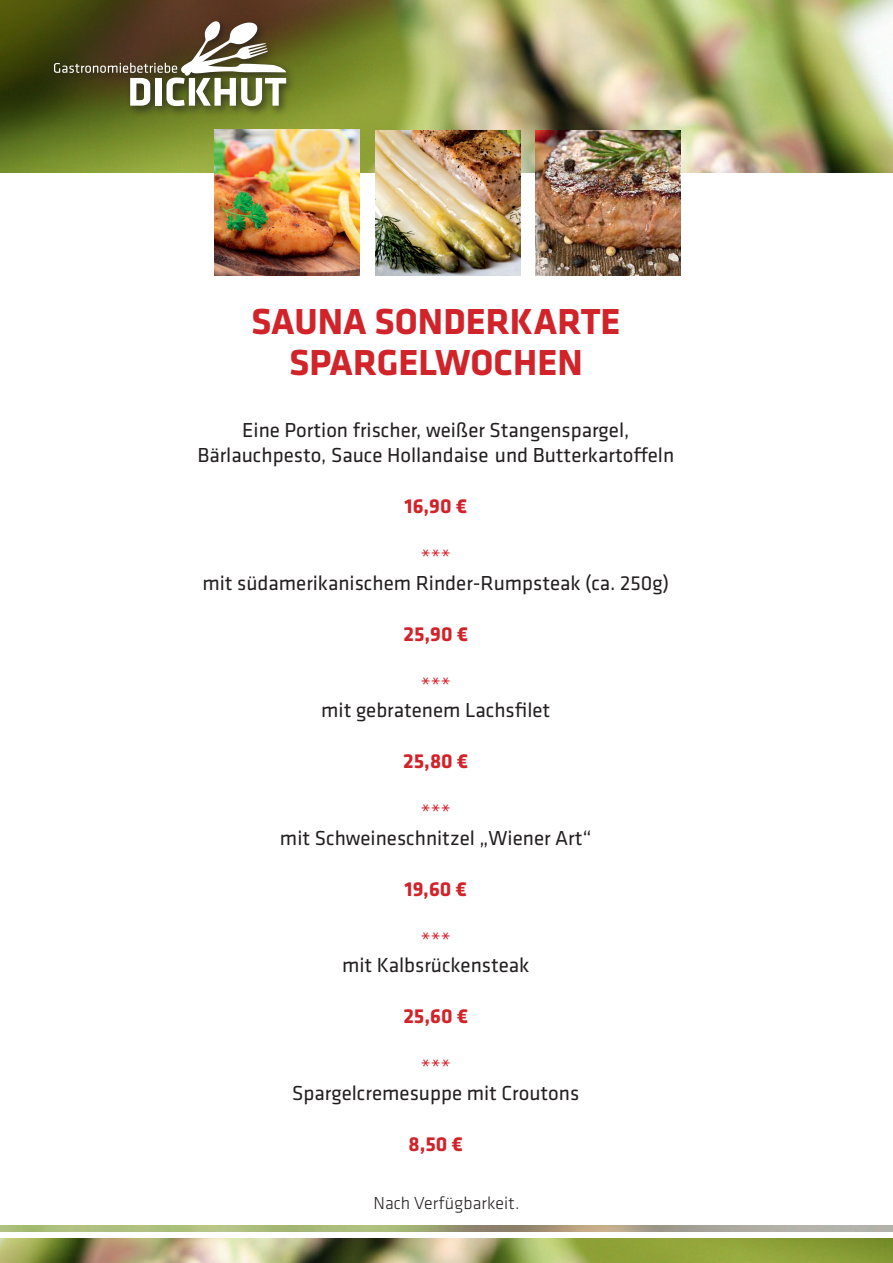
<style>
.page{position:relative;width:893px;height:1263px;background:#fff}
.page>*{position:absolute;margin:0;border:0;box-sizing:border-box;transform-origin:0 0}
.t1{font:700 37.5px/40.5px "Klavika Basic";color:#d1232a;text-align:center}
.t2{font:21px/25.5px "Klavika Basic";color:#231f20;text-align:center}
.t3{font:700 21px "Klavika Basic";color:#d1232a}
.t4{font:21px "Klavika Basic";color:#d1232a}
.t5{font:300 18px "Klavika Basic";color:#231f20}
</style>
<div class="page">
<img style="left:0;top:0;width:893px;height:172px">
<img style="left:0;top:1225px;width:893px;height:6px">
<img style="left:0;top:1238px;width:893px;height:25px">
<div style="left:49px;top:17px;width:248px;height:100px;background:#231f20;opacity:.75"></div>
<svg style="left:54px;top:20px;width:234px;height:86px"></svg>
<img style="left:536px;top:131px;width:144px;height:144px">
<img style="left:376px;top:131px;width:145px;height:144px">
<img style="left:214px;top:130px;width:146px;height:145px">
<h1 class="t1" style="left:251px;top:300px;width:371px">SAUNA SONDERKARTE<br>SPARGELWOCHEN</h1>
<p class="t2" style="left:197px;top:416px;width:478px">Eine Portion frischer, weißer Stangenspargel,<br>Bärlauchpesto, Sauce Hollandaise und Butterkartoffeln</p>
<p class="t3" style="left:404px;top:491px;width:64px">16,90 €</p>
<p class="t4" style="left:421px;top:544px;width:31px">***</p>
<p class="t2" style="left:202px;top:569px;width:468px">mit südamerikanischem Rinder-Rumpsteak (ca. 250g)</p>
<p class="t3" style="left:403px;top:619px;width:66px">25,90 €</p>
<p class="t4" style="left:421px;top:671px;width:31px">***</p>
<p class="t2" style="left:321px;top:697px;width:231px">mit gebratenem Lachsfilet</p>
<p class="t3" style="left:403px;top:746px;width:67px">25,80 €</p>
<p class="t4" style="left:421px;top:799px;width:31px">***</p>
<p class="t2" style="left:280px;top:824px;width:313px">mit Schweineschnitzel „Wiener Art“</p>
<p class="t3" style="left:405px;top:874px;width:64px">19,60 €</p>
<p class="t4" style="left:421px;top:926px;width:31px">***</p>
<p class="t2" style="left:342px;top:952px;width:189px">mit Kalbsrückensteak</p>
<p class="t3" style="left:403px;top:1001px;width:66px">25,60 €</p>
<p class="t4" style="left:421px;top:1054px;width:31px">***</p>
<p class="t2" style="left:292px;top:1079px;width:288px">Spargelcremesuppe mit Croutons</p>
<p class="t3" style="left:408px;top:1129px;width:56px">8,50 €</p>
<p class="t5" style="left:374px;top:1192px;width:147px">Nach Verfügbarkeit.</p>
</div>
